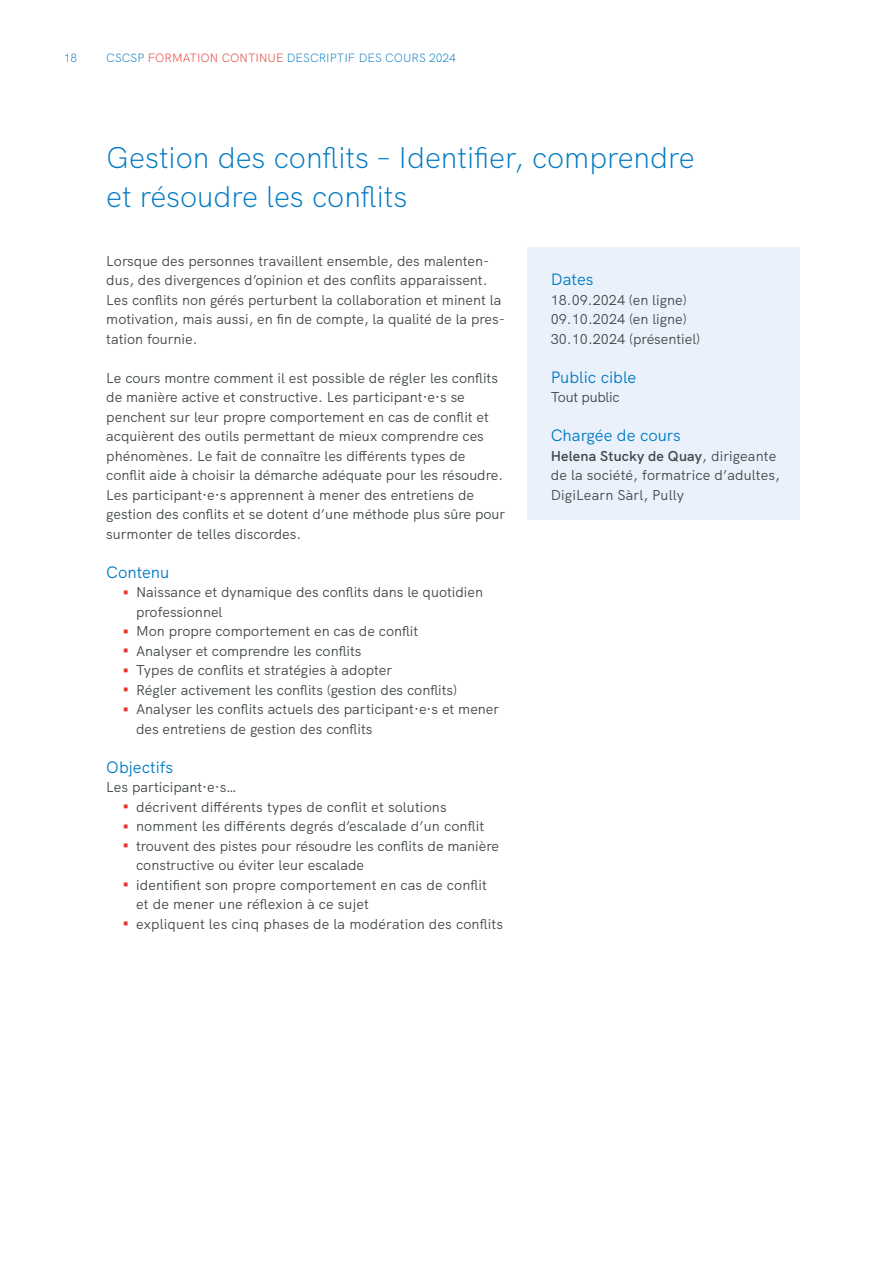
<style>
.page{position:relative;width:893px;height:1263px;background:#fff}
.page>*{position:absolute;margin:0;border:0;box-sizing:border-box;transform-origin:0 0}
.t1{font:700 42.45px "HK Grotesk";color:#e7332a;scale:.3 1}
.t2{font:300 30px/39px "HK Grotesk";color:#007ac3}
.t3{font:16.5px "HK Grotesk";color:#007ac3}
.t4{font:14.25px/19.5px "HK Grotesk";color:#404649}
.t5{font:14.25px "HK Grotesk";letter-spacing:-.02em;color:#404649}
.t6{font:300 12px "HK Grotesk";color:#007ac3}
.s1{color:#e7332a}
.s2{font-weight:600}
</style>
<div class="page">
<div style="left:528px;top:247px;width:272px;height:272px;background:#eaf1fb"></div>
<p class="t6" style="left:64px;top:48px;width:15px">18</p>
<p class="t6" style="left:106px;top:48px;width:351px">CSCSP <span class="s1">FORMATION CONTINUE</span> DESCRIPTIF DES COURS 2024</p>
<h2 class="t2" style="left:106px;top:136px;width:590px">Gestion des conflits – Identifier, comprendre et résoudre les conflits</h2>
<p class="t4" style="left:106px;top:250px;width:400px">Lorsque des personnes travaillent ensemble, des malenten&shy;dus, des divergences d’opinion et des conflits apparaissent.<br>Les conflits non gérés perturbent la collaboration et minent la motivation, mais aussi, en fin de compte, la qualité de la pres&shy;tation fournie.</p>
<p class="t4" style="left:106px;top:367px;width:400px">Le cours montre comment il est possible de régler les conflits de manière active et constructive. Les participant· e·s se penchent sur leur propre comportement en cas de conflit et acquièrent des outils permettant de mieux comprendre ces phénomènes. Le fait de connaître les différents types de conflit aide à choisir la démarche adéquate pour les résoudre.<br>Les participant·e·s apprennent à mener des entretiens de gestion des conflits et se dotent d’une méthode plus sûre pour surmonter de telles discordes.</p>
<p class="t3" style="left:106px;top:559px;width:65px">Contenu</p>
<h1 class="t1" style="left:123px;top:557px;width:20px">-</h1>
<p class="t4" style="left:136px;top:581px;width:349px">Naissance et dynamique des conflits dans le quotidien professionnel</p>
<h1 class="t1" style="left:123px;top:596px;width:20px">-</h1>
<p class="t4" style="left:136px;top:620px;width:284px">Mon propre comportement en cas de conflit</p>
<h1 class="t1" style="left:123px;top:616px;width:20px">-</h1>
<p class="t4" style="left:136px;top:640px;width:227px">Analyser et comprendre les conflits</p>
<h1 class="t1" style="left:123px;top:635px;width:20px">-</h1>
<p class="t4" style="left:136px;top:659px;width:258px">Types de conflits et stratégies à adopter</p>
<h1 class="t1" style="left:123px;top:655px;width:20px">-</h1>
<p class="t4" style="left:136px;top:679px;width:323px">Régler activement les conflits (gestion des conflits)</p>
<h1 class="t1" style="left:123px;top:674px;width:20px">-</h1>
<p class="t4" style="left:136px;top:698px;width:365px">Analyser les conflits actuels des participant· e·s et mener des entretiens de gestion des conflits</p>
<p class="t3" style="left:106px;top:754px;width:68px">Objectifs</p>
<p class="t4" style="left:106px;top:776px;width:132px">Les participant·e·s…</p>
<h1 class="t1" style="left:123px;top:772px;width:20px">-</h1>
<p class="t4" style="left:136px;top:796px;width:312px">décrivent différents types de conflit et solutions</p>
<h1 class="t1" style="left:123px;top:791px;width:20px">-</h1>
<p class="t4" style="left:136px;top:815px;width:350px">nomment les différents degrés d’escalade d’un conflit</p>
<h1 class="t1" style="left:123px;top:811px;width:20px">-</h1>
<p class="t4" style="left:136px;top:835px;width:364px">trouvent des pistes pour résoudre les conflits de manière constructive ou éviter leur escalade</p>
<h1 class="t1" style="left:123px;top:850px;width:20px">-</h1>
<p class="t4" style="left:136px;top:874px;width:352px">identifient son propre comportement en cas de conflit et de mener une réflexion à ce sujet</p>
<h1 class="t1" style="left:123px;top:889px;width:20px">-</h1>
<p class="t4" style="left:136px;top:913px;width:368px">expliquent les cinq phases de la modération des conflits</p>
<p class="t3" style="left:551px;top:267px;width:44px">Dates</p>
<p class="t4" style="left:551px;top:289px;width:151px">18.09.2024 (en ligne)<br>09.10.2024 (en ligne)<br>30.10.2024 (présentiel)</p>
<p class="t3" style="left:551px;top:364px;width:87px">Public cible</p>
<p class="t5" style="left:551px;top:386px;width:70px">Tout public</p>
<p class="t3" style="left:551px;top:423px;width:132px">Chargée de cours</p>
<p class="t4" style="left:551px;top:445px;width:231px"><span class="s2">Helena Stucky de Quay</span>, dirigeante de la société, formatrice d’adultes,<br>DigiLearn Sàrl, Pully</p>
</div>
